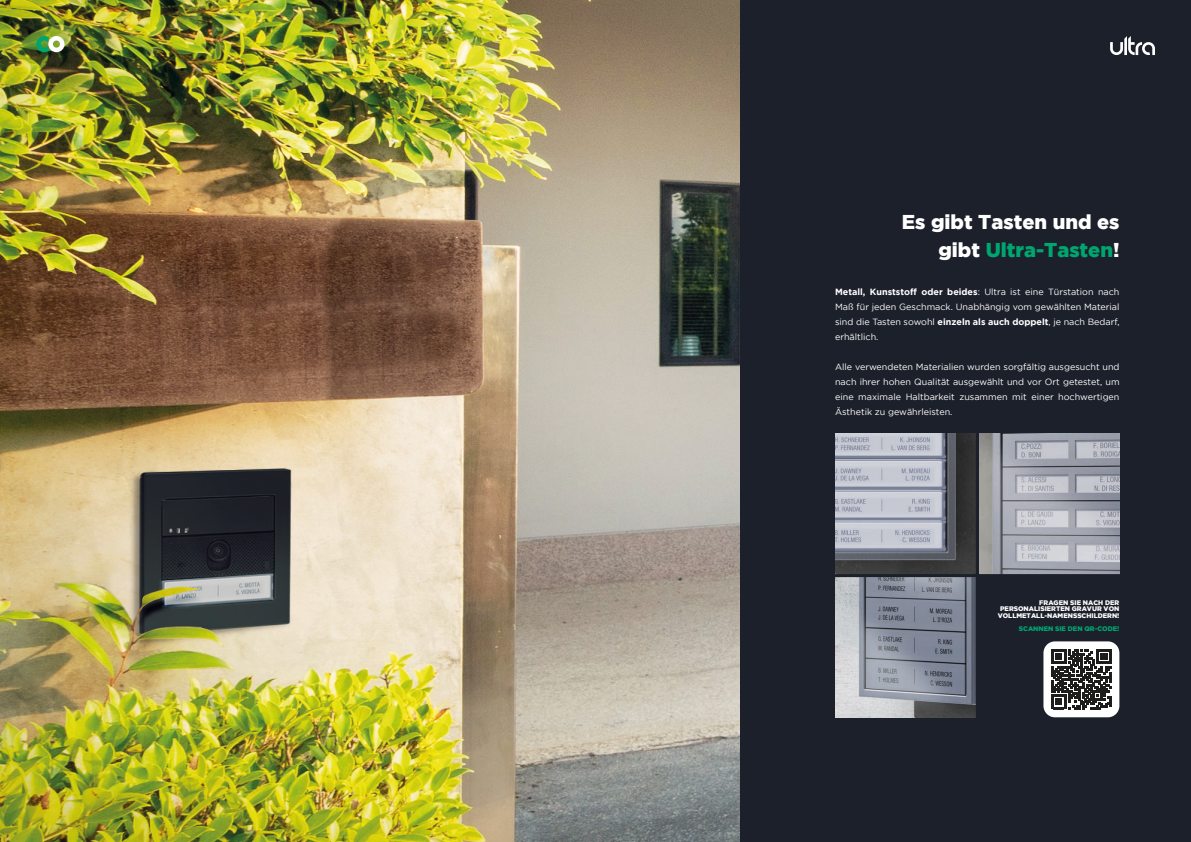
<style>
.page{position:relative;width:1191px;height:842px;background:#1c202b}
.page>*{position:absolute;margin:0;border:0;box-sizing:border-box;transform-origin:0 0}
.t1{font:900 20px/28px "Gotham";color:#fff;text-align:right}
.t2{font:9px/15px "Gotham";color:#fff;text-align:justify}
.t3{font:900 6.6px/6.6px "Gotham";color:#fff;text-align:right}
.t4{font:900 6.6px "Gotham";color:#00a66f}
.s1{color:#00a66f}
.s2{font-weight:700}
</style>
<div class="page">
<img style="left:0;top:0;width:739px;height:842px">
<svg style="left:1110px;top:36px;width:45px;height:19px"></svg>
<svg style="left:36px;top:36px;width:29px;height:16px"></svg>
<img style="left:835px;top:434px;width:140px;height:140px">
<img style="left:979px;top:434px;width:140px;height:140px">
<img style="left:835px;top:577px;width:140px;height:140px">
<div style="left:1043px;top:641px;width:76px;height:76px;background:#fff;border-radius:11px"></div>
<svg style="left:1051px;top:650px;width:60px;height:59px"></svg>
<p class="t1" style="left:902px;top:207px;width:219px">Es gibt Tasten und es gibt <span class="s1">Ultra-Tasten</span>!</p>
<p class="t2" style="left:835px;top:284px;width:286px"><span class="s2">Metall, Kunststoff oder beides</span>: Ultra ist eine Türstation nach Maß für jeden Geschmack. Unabhängig vom gewählten Material sind die Tasten sowohl <span class="s2">einzeln als auch doppelt</span>, je nach Bedarf, erhältlich.</p>
<p class="t2" style="left:835px;top:359px;width:286px">Alle verwendeten Materialien wurden sorgfältig ausgesucht und nach ihrer hohen Qualität ausgewählt und vor Ort getestet, um eine maximale Haltbarkeit zusammen mit einer hochwertigen Ästhetik zu gewährleisten.</p>
<p class="t3" style="left:997px;top:599px;width:123px">FRAGEN SIE NACH DER<br>PERSONALISIERTEN GRAVUR VON<br>VOLLMETALL-NAMENSSCHILDERN!</p>
<p class="t4" style="left:1018px;top:625px;width:102px">SCANNEN SIE DEN QR-CODE!</p>
</div>
